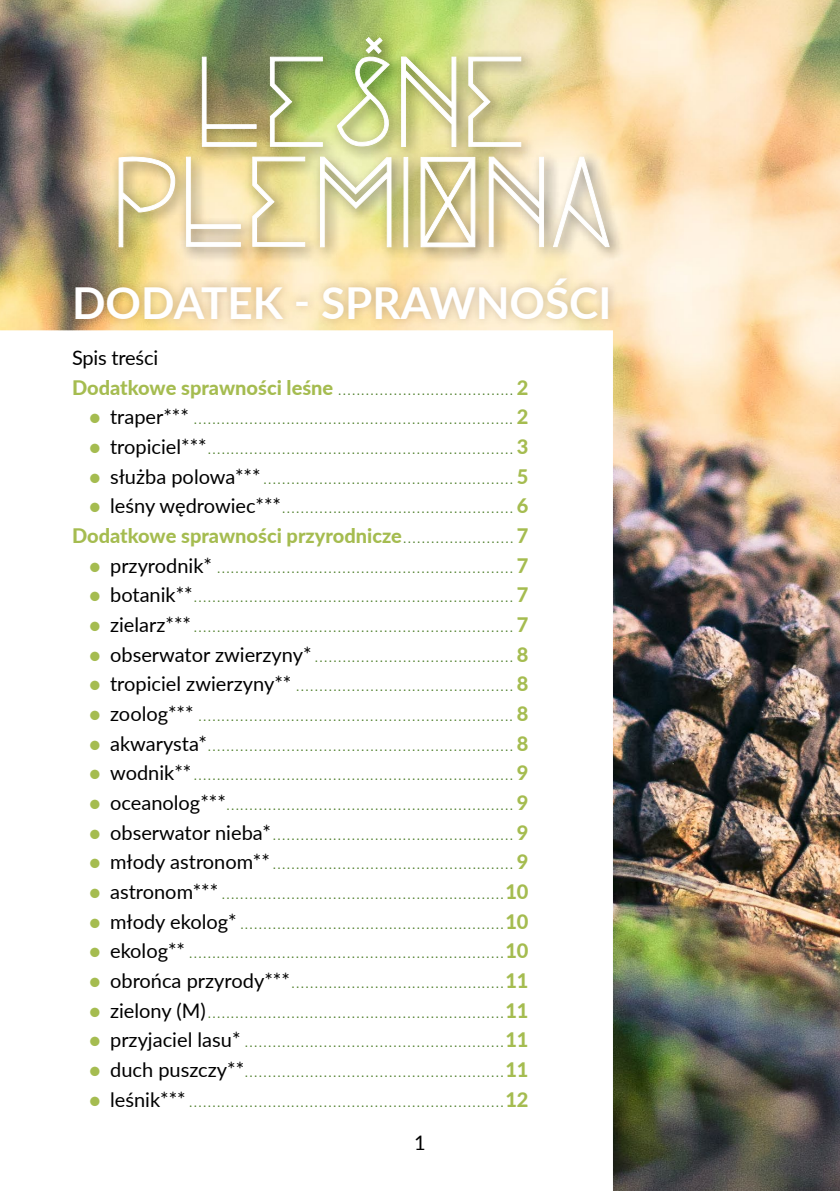
<style>
.page{position:relative;width:840px;height:1191px;background:#fff}
.page>*{position:absolute;margin:0;border:0;box-sizing:border-box;transform-origin:0 0}
.t1{font:700 44px "Lato";color:#fff}
.t2{font:100 20px/29.6px "Lato";color:#4a7b26}
.t3{font:20px "Lato";color:#000}
.s1{font-weight:400;color:#000}
.s2{font-weight:800;color:#a5bc50}
</style>
<div class="page">
<img style="left:0;top:0;width:839px;height:1191px">
<div style="left:68px;top:268px;width:550px;height:60px;background:#573119;opacity:.3"></div>
<div style="left:111px;top:30px;width:513px;height:234px;background:#000;opacity:.5"></div>
<svg style="left:201px;top:56px;width:56px;height:91px"></svg>
<svg style="left:269px;top:56px;width:54px;height:91px"></svg>
<svg style="left:336px;top:36px;width:55px;height:111px"></svg>
<svg style="left:118px;top:154px;width:58px;height:94px"></svg>
<svg style="left:403px;top:157px;width:5px;height:90px"></svg>
<svg style="left:552px;top:156px;width:58px;height:92px"></svg>
<svg style="left:467px;top:56px;width:54px;height:91px"></svg>
<svg style="left:252px;top:156px;width:53px;height:91px"></svg>
<svg style="left:185px;top:156px;width:56px;height:91px"></svg>
<svg style="left:319px;top:156px;width:73px;height:92px"></svg>
<svg style="left:420px;top:156px;width:55px;height:92px"></svg>
<svg style="left:488px;top:156px;width:56px;height:92px"></svg>
<svg style="left:400px;top:56px;width:56px;height:91px"></svg>
<h1 class="t1" style="left:72px;top:270px;width:540px">DODATEK - SPRAWNOŚCI</h1>
<p class="t2" style="left:72px;top:342px;width:457px"><span class="s1">Spis treści<br></span><span class="s2">Dodatkowe sprawności leśne</span> ...................................... <span class="s2">2</span></p>
<p class="t2" style="left:89px;top:401px;width:440px"><span class="s2">•</span> <span class="s1">traper***</span> ..................................................................... <span class="s2">2</span></p>
<p class="t2" style="left:89px;top:431px;width:441px"><span class="s2">•</span> <span class="s1">tropiciel***</span>.................................................................. <span class="s2">3</span></p>
<p class="t2" style="left:89px;top:461px;width:440px"><span class="s2">•</span> <span class="s1">służba polowa***</span> ...................................................... <span class="s2">5</span></p>
<p class="t2" style="left:72px;top:490px;width:457px;text-align:right"><span class="s2">•</span> <span class="s1">leśny wędrowiec***</span>.................................................. <span class="s2">6<br>Dodatkowe sprawności przyrodnicze</span>........................ <span class="s2">7</span></p>
<p class="t2" style="left:89px;top:550px;width:440px"><span class="s2">•</span> <span class="s1">przyrodnik*</span> ................................................................ <span class="s2">7</span></p>
<p class="t2" style="left:89px;top:579px;width:440px"><span class="s2">•</span> <span class="s1">botanik**</span>..................................................................... <span class="s2">7</span></p>
<p class="t2" style="left:89px;top:609px;width:440px"><span class="s2">•</span> <span class="s1">zielarz***</span>..................................................................... <span class="s2">7</span></p>
<p class="t2" style="left:89px;top:639px;width:440px"><span class="s2">•</span> <span class="s1">obserwator zwierzyny*</span> ........................................... <span class="s2">8</span></p>
<p class="t2" style="left:89px;top:668px;width:440px"><span class="s2">•</span> <span class="s1">tropiciel zwierzyny**</span> ............................................... <span class="s2">8</span></p>
<p class="t2" style="left:89px;top:698px;width:440px"><span class="s2">•</span> <span class="s1">zoolog***</span> .................................................................... <span class="s2">8</span></p>
<p class="t2" style="left:89px;top:728px;width:440px"><span class="s2">•</span> <span class="s1">akwarysta*</span>.................................................................. <span class="s2">8</span></p>
<p class="t2" style="left:89px;top:757px;width:440px"><span class="s2">•</span> <span class="s1">wodnik**</span>..................................................................... <span class="s2">9</span></p>
<p class="t2" style="left:89px;top:787px;width:440px"><span class="s2">•</span> <span class="s1">oceanolog***</span>.............................................................. <span class="s2">9</span></p>
<p class="t2" style="left:89px;top:817px;width:440px"><span class="s2">•</span> <span class="s1">obserwator nieba*</span>.................................................... <span class="s2">9</span></p>
<p class="t2" style="left:89px;top:846px;width:440px"><span class="s2">•</span> <span class="s1">młody astronom**</span> .................................................... <span class="s2">9</span></p>
<p class="t2" style="left:89px;top:876px;width:441px"><span class="s2">•</span> <span class="s1">astronom***</span> .............................................................<span class="s2">10</span></p>
<p class="t2" style="left:89px;top:906px;width:440px"><span class="s2">•</span> <span class="s1">młody ekolog*</span> .........................................................<span class="s2">10</span></p>
<p class="t2" style="left:89px;top:935px;width:440px"><span class="s2">•</span> <span class="s1">ekolog**</span> ....................................................................<span class="s2">10</span></p>
<p class="t2" style="left:89px;top:965px;width:440px"><span class="s2">•</span> <span class="s1">obrońca przyrody***</span>..............................................<span class="s2">11</span></p>
<p class="t2" style="left:89px;top:995px;width:440px"><span class="s2">•</span> <span class="s1">zielony (M)</span>................................................................<span class="s2">11</span></p>
<p class="t2" style="left:89px;top:1024px;width:441px"><span class="s2">•</span> <span class="s1">przyjaciel lasu*</span> ........................................................<span class="s2">11</span></p>
<p class="t2" style="left:89px;top:1054px;width:441px"><span class="s2">•</span> <span class="s1">duch puszczy**</span>........................................................<span class="s2">11</span></p>
<p class="t2" style="left:89px;top:1084px;width:441px"><span class="s2">•</span> <span class="s1">leśnik***</span> ....................................................................<span class="s2">12</span></p>
<p class="t3" style="left:414px;top:1128px;width:13px">1</p>
</div>
